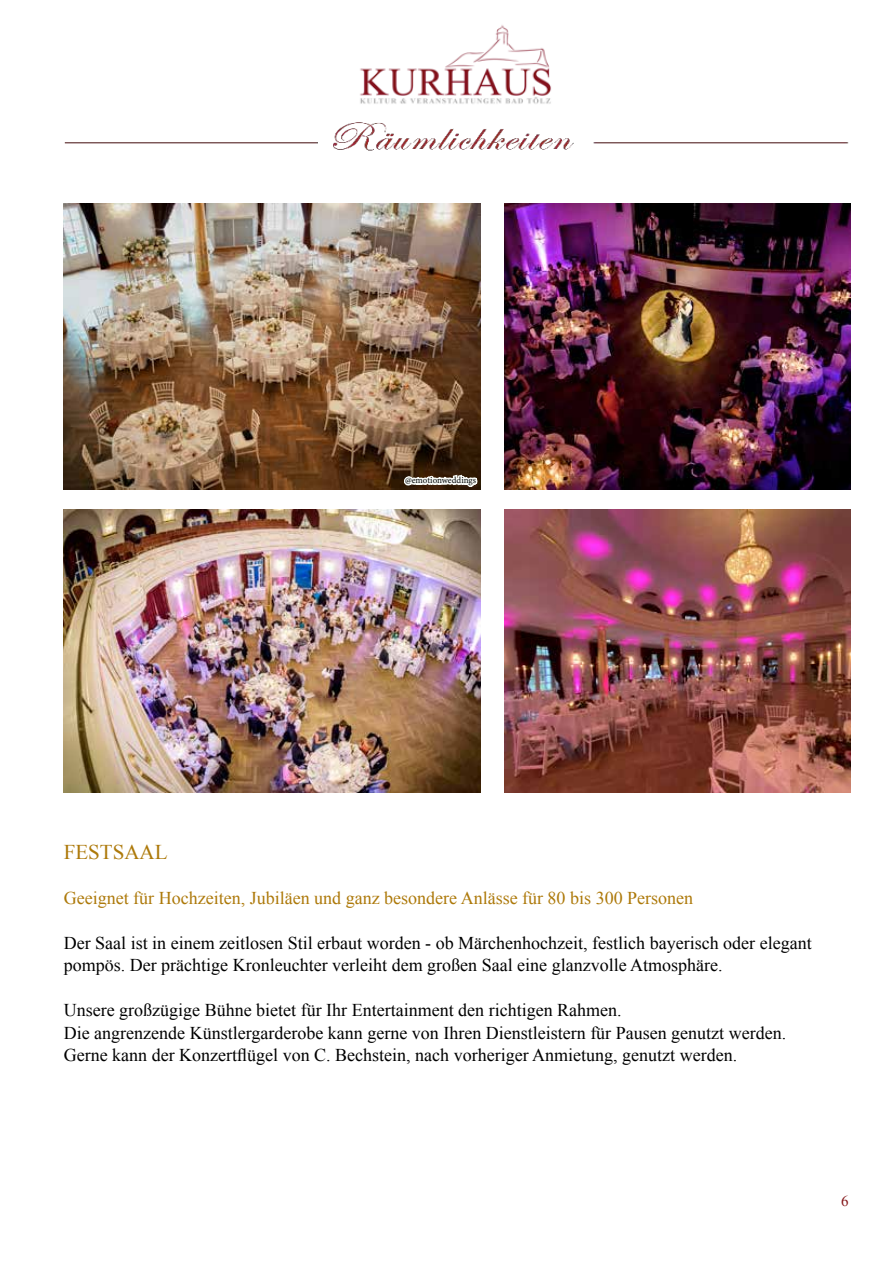
<style>
.page{position:relative;width:893px;height:1263px;background:#fff}
.page>*{position:absolute;margin:0;border:0;box-sizing:border-box;transform-origin:0 0}
.t1{font:21px "Times New Roman";color:#ad790a}
.t2{font:18px/22.5px "Times New Roman";color:#000}
.t3{font:18px "Times New Roman";color:#ad790a}
.t4{font:15px "Times New Roman";color:#85171a}
.t5{font:9px "Minion Pro";color:#050809}
</style>
<div class="page">
<img style="left:360px;top:25px;width:192px;height:79px">
<img style="left:64px;top:510px;width:416px;height:282px">
<img style="left:65px;top:122px;width:784px;height:29px">
<img style="left:64px;top:204px;width:416px;height:285px">
<svg style="left:402px;top:471px;width:77px;height:43px"></svg>
<img style="left:505px;top:204px;width:345px;height:285px">
<img style="left:505px;top:510px;width:345px;height:282px">
<p class="t5" style="left:405px;top:474px;width:73px">@emotionweddings</p>
<p class="t1" style="left:64px;top:837px;width:105px">FESTSAAL</p>
<p class="t3" style="left:64px;top:885px;width:631px">Geeignet für Hochzeiten, Jubiläen und ganz besondere Anlässe für 80 bis 300 Personen</p>
<p class="t2" style="left:64px;top:931px;width:749px">Der Saal ist in einem zeitlosen Stil erbaut worden - ob Märchenhochzeit, festlich bayerisch oder elegant pompös. Der prächtige Kronleuchter verleiht dem großen Saal eine glanzvolle Atmosphäre.</p>
<p class="t2" style="left:64px;top:999px;width:724px">Unsere großzügige Bühne bietet für Ihr Entertainment den richtigen Rahmen.<br>Die angrenzende Künstlergarderobe kann gerne von Ihren Dienstleistern für Pausen genutzt werden.<br>Gerne kann der Konzertflügel von C. Bechstein, nach vorheriger Anmietung, genutzt werden.</p>
<p class="t4" style="left:841px;top:1191px;width:9px">6</p>
</div>
